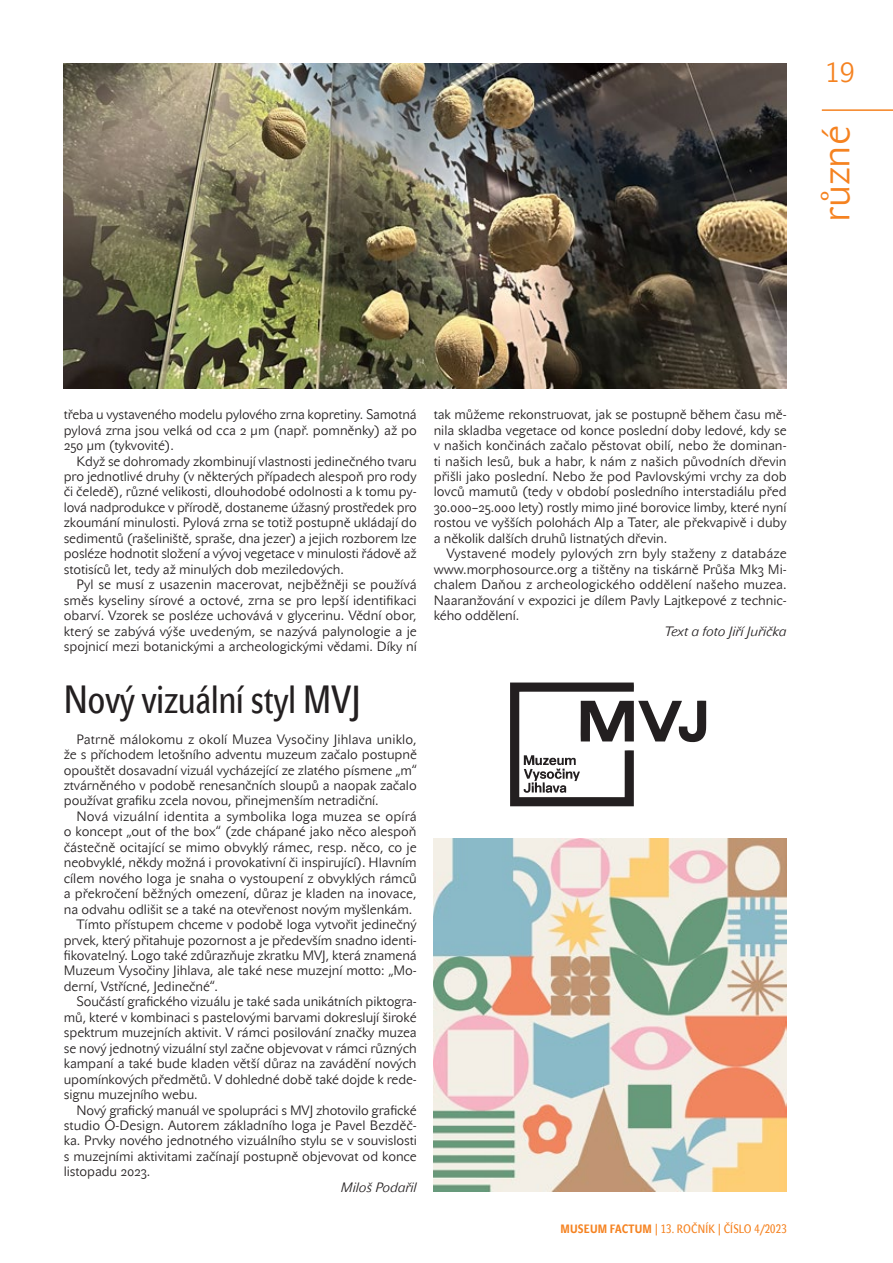
<style>
.page{position:relative;width:893px;height:1263px;background:#fff}
.page>*{position:absolute;margin:0;border:0;box-sizing:border-box;transform-origin:0 0}
.t1{font:39px "John Sans Cond Text CE";color:#231f20}
.kapitola{font:39px "John Sans Lite CE";color:#f58220}
.t2{font:27px "John Sans Lite SCCE";color:#f58220}
.blok{font:13.5px/15.5px "John Sans Lite CE";letter-spacing:-.005em;color:#231f20;text-align:justify}
.blok_-_podpis{font:italic 13.5px "John Sans Lite CE";letter-spacing:-.005em;color:#231f20}
.t3{font:12px "John Sans Cond Text SCCE";letter-spacing:.02em;color:#f58220}
.s1{font-weight:700}
</style>
<div class="page">
<hr style="left:822px;top:109px;width:71px;height:2px;background:#f58220">
<img style="left:64px;top:64px;width:723px;height:324px">
<img style="left:434px;top:839px;width:353px;height:353px">
<svg style="left:510px;top:682px;width:196px;height:124px"></svg>
<h2 class="t2" style="left:825px;top:57px;width:31px">19</h2>
<p class="kapitola" style="left:813px;top:222px;width:98px;rotate:-90deg">různé</p>
<p class="blok" style="left:64px;top:407px;width:355px">třeba u vystaveného modelu pylového zrna kopretiny. Samotná pylová zrna jsou velká od cca 2 µm (např. pomněnky) až po 250 µm (tykvovité).</p>
<p class="blok" style="left:64px;top:453px;width:355px;text-indent:13px">Když se dohromady zkombinují vlastnosti jedinečného tvaru pro jednotlivé druhy (v některých případech alespoň pro rody či čeledě), různé velikosti, dlouhodobé odolnosti a k tomu py&shy;lová nadprodukce v přírodě, dostaneme úžasný prostředek pro zkoumání minulosti. Pylová zrna se totiž postupně ukládají do sedimentů (rašeliniště, spraše, dna jezer) a jejich rozborem lze posléze hodnotit složení a vývoj vegetace v minulosti řádově až stotisíců let, tedy až minulých dob meziledových.</p>
<p class="blok" style="left:64px;top:577px;width:355px;text-indent:13px">Pyl se musí z usazenin macerovat, nejběžněji se používá směs kyseliny sírové a octové, zrna se pro lepší identifikaci obarví. Vzorek se posléze uchovává v glycerinu. Vědní obor, který se zabývá výše uvedeným, se nazývá palynologie a je spojnicí mezi botanickými a archeologickými vědami. Díky ní</p>
<h1 class="t1" style="left:64px;top:677px;width:298px">Nový vizuální styl MVJ</h1>
<p class="blok" style="left:64px;top:731px;width:355px;text-indent:13px">Patrně málokomu z okolí Muzea Vysočiny Jihlava uniklo, že s příchodem letošního adventu muzeum začalo postupně opouštět dosavadní vizuál vycházející ze zlatého písmene „m“ ztvárněného v podobě renesančních sloupů a naopak začalo používat grafiku zcela novou, přinejmenším netradiční.</p>
<p class="blok" style="left:64px;top:808px;width:355px;text-indent:13px">Nová vizuální identita a symbolika loga muzea se opírá o koncept „out of the box“ (zde chápané jako něco alespoň částečně ocitající se mimo obvyklý rámec, resp. něco, co je neobvyklé, někdy možná i provokativní či inspirující). Hlavním cílem nového loga je snaha o vystoupení z obvyklých rámců a překročení běžných omezení, důraz je kladen na inovace, na odvahu odlišit se a také na otevřenost novým myšlenkám.</p>
<p class="blok" style="left:64px;top:917px;width:355px;text-indent:13px">Tímto přístupem chceme v podobě loga vytvořit jedinečný prvek, který přitahuje pozornost a je především snadno identi&shy;fikovatelný. Logo také zdůrazňuje zkratku MVJ, která znamená Muzeum Vysočiny Jihlava, ale také nese muzejní motto: „Mo&shy;derní, Vstřícné, Jedinečné“.</p>
<p class="blok" style="left:64px;top:994px;width:354px;text-indent:13px">Součástí grafického vizuálu je také sada unikátních piktogra&shy;mů, které v kombinaci s pastelovými barvami dokreslují široké spektrum muzejních aktivit. V rámci posilování značky muzea se nový jednotný vizuální styl začne objevovat v rámci různých kampaní a také bude kladen větší důraz na zavádění nových upomínkových předmětů. V dohledné době také dojde k rede&shy;signu muzejního webu.</p>
<p class="blok" style="left:64px;top:1102px;width:355px;text-indent:13px">Nový grafický manuál ve spolupráci s MVJ zhotovilo grafické studio Ó-Design. Autorem základního loga je Pavel Bezděč&shy;ka. Prvky nového jednotného vizuálního stylu se v souvislosti s muzejními aktivitami začínají postupně objevovat od konce listopadu 2023.</p>
<p class="blok_-_podpis" style="left:341px;top:1179px;width:77px">Miloš Podařil</p>
<p class="blok" style="left:434px;top:407px;width:354px">tak můžeme rekonstruovat, jak se postupně během času mě&shy;nila skladba vegetace od konce poslední doby ledové, kdy se v našich končinách začalo pěstovat obilí, nebo že dominan&shy;ti našich lesů, buk a habr, k nám z našich původních dřevin přišli jako poslední. Nebo že pod Pavlovskými vrchy za dob lovců mamutů (tedy v období posledního interstadiálu před 30.000–25.000 lety) rostly mimo jiné borovice limby, které nyní rostou ve vyšších polohách Alp a Tater, ale překvapivě i duby a několik dalších druhů listnatých dřevin.</p>
<p class="blok" style="left:434px;top:546px;width:355px;text-indent:13px">Vystavené modely pylových zrn byly staženy z databáze www.morphosource.org a tištěny na tiskárně Průša Mk3 Mi&shy;chalem Daňou z archeologického oddělení našeho muzea.<br>Naaranžování v expozici je dílem Pavly Lajtkepové z technic&shy;kého oddělení.</p>
<p class="blok_-_podpis" style="left:664px;top:623px;width:124px">Text a foto Jiří Juřička</p>
<p class="t3" style="left:560px;top:1222px;width:228px"><span class="s1">MUSEUM FACTUM</span> | 13. ROČNÍK | ČÍSLO 4/2023</p>
</div>
